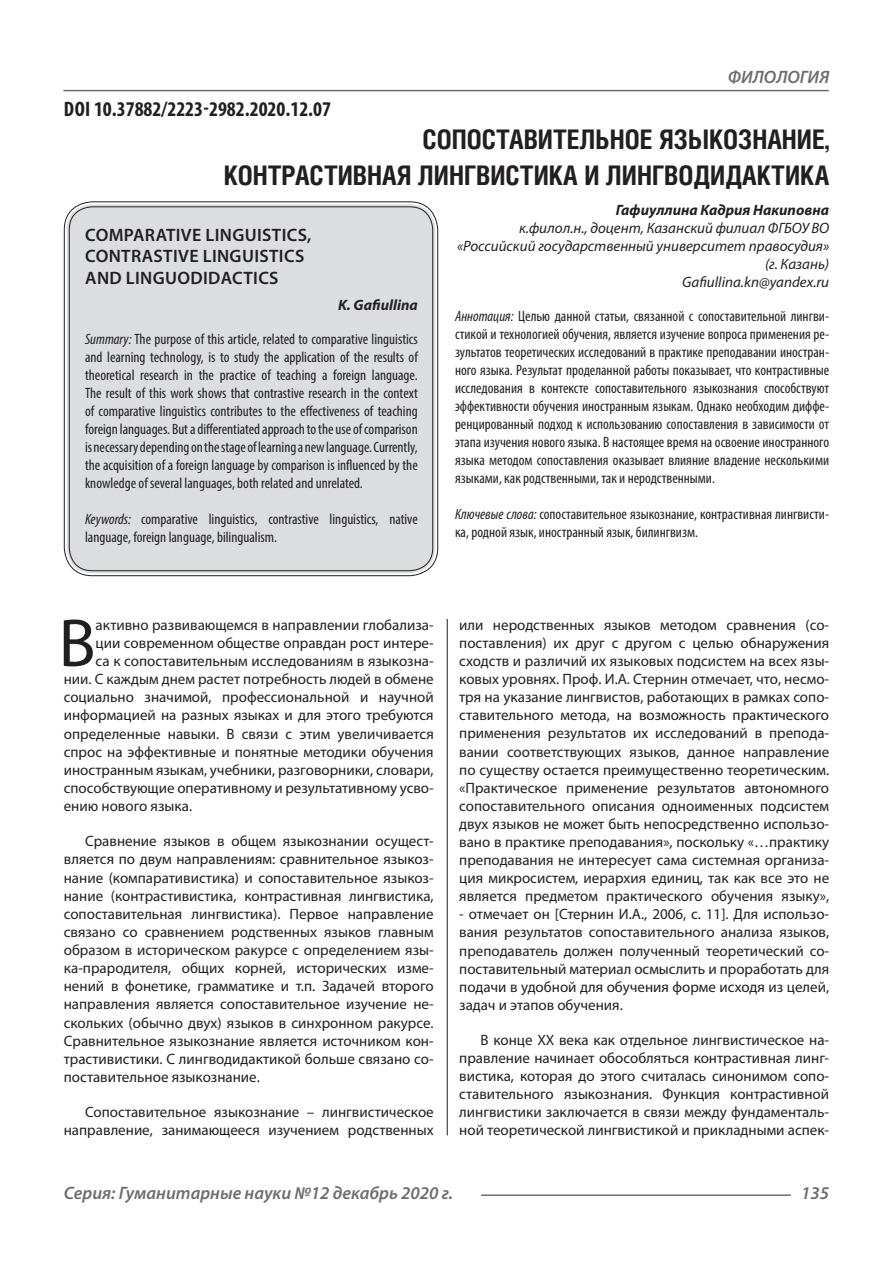
<style>
.page{position:relative;width:893px;height:1263px;background:#fff}
.page>*{position:absolute;margin:0;border:0;box-sizing:border-box;transform-origin:0 0}
.Статья_текст_первый{font:68.4px "Myriad Pro";color:#231f20}
.Статья_название{font:700 27px "Helios Cond C";color:#231f20}
.ДОИ{font:700 condensed 21px "Myriad Pro";color:#231f20}
.Статья_название_англ{font:600 18px/21.6px "Myriad Pro";letter-spacing:.02em;color:#231f20}
.t1{font:italic 600 18px "Myriad Pro";color:#6c6d70}
.Статья_текст{font:15px/18.1px "Myriad Pro";color:#231f20;text-align:justify}
.Статья_аннотация_тек{font:condensed 15px/18px "Myriad Pro";color:#231f20;text-align:justify}
.Статья_аннотация_анг{font:condensed 15px/18px "Myriad Pro";color:#231f20;text-align:justify}
.Статья_текст_первый-2{font:15px "Myriad Pro";color:#231f20}
.Статья_автор_инфо{font:italic 15px/18px "Myriad Pro";color:#231f20;text-align:right}
.Статья_автор_фио_рус{font:italic 700 15px "Myriad Pro";color:#231f20}
.Статья_автор_англ{font:italic 700 15px "Myriad Pro";color:#231f20}
.s1{font-style:italic}
</style>
<div class="page">
<hr style="left:447px;top:128px;width:1px;height:1007px;background:#231f20">
<hr style="left:63px;top:90px;width:766px;height:1px;background:#6c6d70">
<hr style="left:481px;top:1194px;width:310px;height:2px;background:#6c6d70">
<div style="left:441px;top:128px;width:10px;height:491px;background:#fff"></div>
<div style="left:67px;top:204px;width:368px;height:369px;background:#dcdddf;border-radius:26px"></div>
<p class="ДОИ" style="left:64px;top:96px;width:269px">DOI 10.37882/2223-2982.2020.12.07</p>
<p class="t1" style="left:728px;top:66px;width:103px">ФИЛОЛОГИЯ</p>
<p class="Статья_название" style="left:423px;top:124px;width:408px">СОПОСТАВИТЕЛЬНОЕ ЯЗЫКОЗНАНИЕ,</p>
<p class="Статья_название" style="left:224px;top:160px;width:607px">КОНТРАСТИВНАЯ ЛИНГВИСТИКА И ЛИНГВОДИДАКТИКА</p>
<p class="Статья_автор_фио_рус" style="left:616px;top:200px;width:215px">Гафиуллина Кадрия Накиповна</p>
<p class="Статья_автор_инфо" style="left:457px;top:218px;width:374px">к.филол.н., доцент, Казанский филиал ФГБОУ ВО «Российский государственный университет правосудия» (г. Казань)</p>
<p class="Статья_автор_инфо" style="left:682px;top:272px;width:149px">Gafiullina.kn@yandex.ru</p>
<p class="Статья_аннотация_тек" style="left:455px;top:306px;width:376px"><span class="s1">Аннотация:</span> Целью данной статьи, связанной с сопоставительной лингви&shy;стикой и технологией обучения, является изучение вопроса применения ре&shy;зультатов теоретических исследований в практике преподавании иностран&shy;ного языка. Результат проделанной работы показывает, что контрастивные исследования в контексте сопоставительного языкознания способствуют эффективности обучения иностранным языкам. Однако необходим диффе&shy;ренцированный подход к использованию сопоставления в зависимости от этапа изучения нового языка. В настоящее время на освоение иностранного языка методом сопоставления оказывает влияние владение несколькими языками, как родственными, так и неродственными.</p>
<p class="Статья_аннотация_тек" style="left:455px;top:504px;width:376px"><span class="s1">Ключевые слова:</span> сопоставительное языкознание, контрастивная лингвисти&shy;ка, родной язык, иностранный язык, билингвизм.</p>
<p class="Статья_название_англ" style="left:85px;top:223px;width:228px">COMPARATIVE LINGUISTICS,<br>CONTRASTIVE LINGUISTICS</p>
<p class="Статья_название_англ" style="left:85px;top:267px;width:195px">AND LINGUODIDACTICS</p>
<p class="Статья_автор_англ" style="left:338px;top:295px;width:81px">K. Gafiullina</p>
<p class="Статья_аннотация_анг" style="left:85px;top:330px;width:334px"><span class="s1">Summary:</span> The purpose of this article, related to comparative linguistics and learning technology, is to study the application of the results of theoretical research in the practice of teaching a foreign language.<br>The result of this work shows that contrastive research in the context of comparative linguistics contributes to the effectiveness of teaching foreign languages. But a differentiated approach to the use of comparison is necessary depending on the stage of learning a new language. Currently, the acquisition of a foreign language by comparison is influenced by the knowledge of several languages, both related and unrelated.</p>
<p class="Статья_аннотация_анг" style="left:85px;top:510px;width:334px"><span class="s1">Keywords:</span> comparative linguistics, contrastive linguistics, native language, foreign language, bilingualism.</p>
<p class="Статья_текст_первый" style="left:59px;top:601px;width:39px">В</p>
<p class="Статья_текст_первый-2" style="left:96px;top:616px;width:340px">активно развивающемся в направлении глобализа-</p>
<p class="Статья_текст_первый-2" style="left:96px;top:634px;width:340px">ции современном обществе оправдан рост интере-</p>
<p class="Статья_текст_первый-2" style="left:96px;top:652px;width:340px">са к сопоставительным исследованиям в языкозна-</p>
<p class="Статья_текст_первый-2" style="left:64px;top:670px;width:371px">нии. С каждым днем растет потребность людей в обмене</p>
<p class="Статья_текст_первый-2" style="left:64px;top:688px;width:371px">социально значимой, профессиональной и научной</p>
<p class="Статья_текст_первый-2" style="left:64px;top:706px;width:371px">информацией на разных языках и для этого требуются</p>
<p class="Статья_текст_первый-2" style="left:64px;top:724px;width:371px">определенные навыки. В связи с этим увеличивается</p>
<p class="Статья_текст_первый-2" style="left:64px;top:742px;width:371px">спрос на эффективные и понятные методики обучения</p>
<p class="Статья_текст_первый-2" style="left:64px;top:760px;width:371px">иностранным языкам, учебники, разговорники, словари,</p>
<p class="Статья_текст_первый-2" style="left:64px;top:779px;width:371px">способствующие оперативному и результативному усво-</p>
<p class="Статья_текст_первый-2" style="left:64px;top:797px;width:130px">ению нового языка.</p>
<p class="Статья_текст" style="left:64px;top:832px;width:371px;text-indent:21px">Сравнение языков в общем языкознании осущест&shy;вляется по двум направлениям: сравнительное языкоз&shy;нание (компаративистика) и сопоставительное языкоз&shy;нание (контрастивистика, контрастивная лингвистика, сопоставительная лингвистика). Первое направление связано со сравнением родственных языков главным образом в историческом ракурсе с определением язы&shy;ка-прародителя, общих корней, исторических изме&shy;нений в фонетике, грамматике и т.п. Задачей второго направления является сопоставительное изучение не&shy;скольких (обычно двух) языков в синхронном ракурсе.<br>Сравнительное языкознание является источником кон&shy;трастивистики. С лингводидактикой больше связано со&shy;поставительное языкознание.</p>
<p class="Статья_текст" style="left:64px;top:1103px;width:371px;text-align:right">Сопоставительное языкознание – лингвистическое направление, занимающееся изучением родственных</p>
<p class="Статья_текст" style="left:459px;top:615px;width:371px">или неродственных языков методом сравнения (со&shy;поставления) их друг с другом с целью обнаружения сходств и различий их языковых подсистем на всех язы&shy;ковых уровнях. Проф. И.А. Стернин отмечает, что, несмо&shy;тря на указание лингвистов, работающих в рамках сопо&shy;ставительного метода, на возможность практического применения результатов их исследований в препода&shy;вании соответствующих языков, данное направление по существу остается преимущественно теоретическим. «Практическое применение результатов автономного сопоставительного описания одноименных подсистем двух языков не может быть непосредственно использо&shy;вано в практике преподавания», поскольку «…практику преподавания не интересует сама системная организа&shy;ция микросистем, иерархия единиц, так как все это не является предметом практического обучения языку»,</p>
<p class="Статья_текст" style="left:459px;top:905px;width:371px">- отмечает он [Стернин И.А., 2006, с. 11]. Для использо&shy;вания результатов сопоставительного анализа языков, преподаватель должен полученный теоретический со&shy;поставительный материал осмыслить и проработать для подачи в удобной для обучения форме исходя из целей, задач и этапов обучения.</p>
<p class="Статья_текст" style="left:459px;top:1030px;width:371px;text-indent:21px">В конце XX века как отдельное лингвистическое на&shy;правление начинает обособляться контрастивная линг&shy;вистика, которая до этого считалась синонимом сопо&shy;ставительного языкознания. Функция контрастивной лингвистики заключается в связи между фундаменталь&shy;ной теоретической лингвистикой и прикладными аспек-</p>
<p class="t1" style="left:64px;top:1182px;width:391px">Серия: Гуманитарные науки №12 декабрь 2020 г.</p>
<p class="t1" style="left:801px;top:1182px;width:30px">135</p>
</div>
